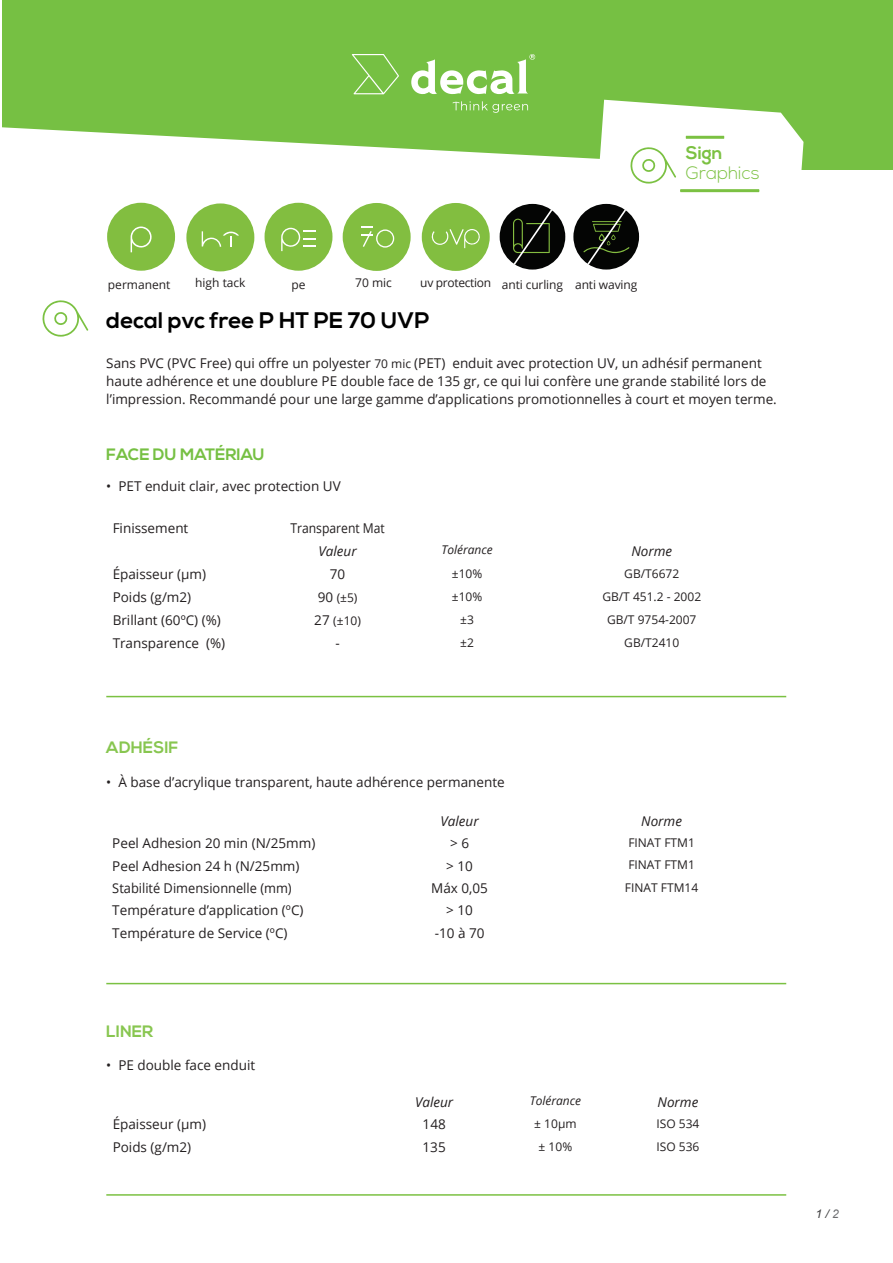
<style>
.page{position:relative;width:893px;height:1263px;background:#fff}
.page>*{position:absolute;margin:0;border:0;box-sizing:border-box;transform-origin:0 0}
.t1{font:700 22.5px "Nexa";color:#000}
.t2{font:300 18px "Nexa";color:#7cc142}
.t3{font:700 18px "Nexa";color:#7cc142}
.t4{font:700 16.5px "Nexa";color:#76c043}
.t5{font:700 16.5px "Nexa";color:#88c650}
.t6{font:13.5px/18px "Open Sans";color:#231f20}
.t7{font:italic 13.5px "Open Sans";color:#231f20}
.t8{font:13.5px "Open Sans";color:#231f20;scale:.95 1}
.t9{font:13.5px "Open Sans";color:#231f20;scale:.9 1}
.t10{font:12px "Open Sans";color:#231f20}
.t11{font:italic 12px "Open Sans";color:#231f20}
.t12{font:italic 12px "Arial";color:#3e3e3f}
.s1{font-size:12px}
.s2{font-size:13.5px}
.s3{color:#6c6d70}
</style>
<div class="page">
<div style="left:3px;top:0;width:889px;height:169px;background:#76c043"></div>
<svg style="left:592px;top:100px;width:211px;height:156px"></svg>
<svg style="left:2px;top:127px;width:775px;height:70px;fill:#fff"></svg>
<svg style="left:686px;top:136px;width:38px;height:3px"></svg>
<svg style="left:630px;top:147px;width:129px;height:45px"></svg>
<svg style="left:452px;top:101px;width:76px;height:12px"></svg>
<svg style="left:352px;top:54px;width:47px;height:40px"></svg>
<svg style="left:411px;top:54px;width:124px;height:40px"></svg>
<hr style="left:106px;top:696px;width:680px;height:1px;background:#7bc142">
<hr style="left:106px;top:983px;width:680px;height:1px;background:#7bc142">
<hr style="left:106px;top:1194px;width:680px;height:2px;background:#7bc142">
<svg style="left:42px;top:300px;width:46px;height:37px"></svg>
<div style="left:107px;top:203px;width:68px;height:68px;background:#82be40;border-radius:50%"></div>
<svg style="left:131px;top:226px;width:21px;height:26px"></svg>
<div style="left:422px;top:203px;width:68px;height:68px;background:#82be40;border-radius:50%"></div>
<svg style="left:431px;top:229px;width:49px;height:19px"></svg>
<div style="left:265px;top:203px;width:67px;height:68px;background:#82be40;border-radius:50%"></div>
<svg style="left:281px;top:228px;width:35px;height:23px"></svg>
<div style="left:500px;top:204px;width:65px;height:66px;background:#040504;border-radius:50%"></div>
<svg style="left:512px;top:207px;width:42px;height:59px"></svg>
<div style="left:573px;top:204px;width:66px;height:66px;background:#040504;border-radius:50%"></div>
<svg style="left:583px;top:207px;width:46px;height:59px"></svg>
<div style="left:186px;top:203px;width:68px;height:68px;background:#82be40;border-radius:50%"></div>
<svg style="left:202px;top:231px;width:37px;height:16px"></svg>
<div style="left:343px;top:203px;width:68px;height:68px;background:#82be40;border-radius:50%"></div>
<svg style="left:361px;top:226px;width:33px;height:22px"></svg>
<p class="t10" style="left:108px;top:276px;width:64px">permanent</p>
<p class="t10" style="left:195px;top:274px;width:52px">high tack</p>
<p class="t10" style="left:291px;top:276px;width:16px">pe</p>
<p class="t10" style="left:355px;top:274px;width:38px">70 mic</p>
<p class="t10" style="left:420px;top:276px;width:219px">uv protection anti curling anti waving</p>
<h2 class="t3" style="left:686px;top:143px;width:38px">Sign</h2>
<h2 class="t2" style="left:686px;top:162px;width:75px">Graphics</h2>
<h1 class="t1" style="left:106px;top:307px;width:325px">decal pvc free P HT PE 70 UVP</h1>
<p class="t6" style="left:106px;top:354px;width:672px">Sans PVC (PVC Free) qui offre un polyester <span class="s1">70 mic</span> (PET) enduit avec protection UV, un adhésif permanent haute adhérence et une doublure PE double face de 135 gr, ce qui lui confère une grande stabilité lors de l’impression. Recommandé pour une large gamme d’applications promotionnelles à court et moyen terme.</p>
<p class="t4" style="left:106px;top:445px;width:160px">FACE DU MATÉRIAU</p>
<p class="t6" style="left:106px;top:477px;width:236px">• PET enduit clair, avec protection UV</p>
<p class="t6" style="left:113px;top:519px;width:77px">Finissement</p>
<p class="t9" style="left:290px;top:518px;width:107px">Transparent Mat</p>
<p class="t7" style="left:318px;top:541px;width:40px">Valeur</p>
<p class="t11" style="left:441px;top:542px;width:53px">Tolérance</p>
<p class="t7" style="left:631px;top:541px;width:42px">Norme</p>
<p class="t6" style="left:113px;top:565px;width:95px">Épaisseur (µm)</p>
<p class="t6" style="left:330px;top:564px;width:17px">70</p>
<p class="t10" style="left:452px;top:565px;width:32px">±10%</p>
<p class="t10" style="left:624px;top:565px;width:57px">GB/T6672</p>
<p class="t6" style="left:113px;top:588px;width:80px">Poids (g/m2)</p>
<p class="t10" style="left:318px;top:589px;width:41px"><span class="s2">90</span> (±5)</p>
<p class="t10" style="left:452px;top:588px;width:32px">±10%</p>
<p class="t10" style="left:602px;top:588px;width:100px">GB/T 451.2 - 2002</p>
<p class="t6" style="left:113px;top:611px;width:110px">Brillant (60ºC) (%)</p>
<p class="t10" style="left:314px;top:612px;width:48px"><span class="s2">27</span> (±10)</p>
<p class="t10" style="left:460px;top:611px;width:15px">±3</p>
<p class="t10" style="left:607px;top:611px;width:91px">GB/T 9754-2007</p>
<p class="t6" style="left:113px;top:634px;width:114px">Transparence (%)</p>
<p class="t6" style="left:335px;top:634px;width:6px">-</p>
<p class="t10" style="left:460px;top:634px;width:15px">±2</p>
<p class="t10" style="left:624px;top:634px;width:57px">GB/T2410</p>
<p class="t5" style="left:106px;top:738px;width:74px">ADHÉSIF</p>
<p class="t6" style="left:106px;top:773px;width:400px">• À base d’acrylique transparent, haute adhérence permanente</p>
<p class="t7" style="left:440px;top:812px;width:40px">Valeur</p>
<p class="t7" style="left:641px;top:812px;width:42px">Norme</p>
<p class="t6" style="left:112px;top:834px;width:205px">Peel Adhesion 20 min (N/25mm)</p>
<p class="t6" style="left:450px;top:834px;width:20px">&gt; 6</p>
<p class="t10" style="left:628px;top:834px;width:68px">FINAT FTM1</p>
<p class="t6" style="left:112px;top:856px;width:189px">Peel Adhesion 24 h (N/25mm)</p>
<p class="t6" style="left:446px;top:856px;width:28px">&gt; 10</p>
<p class="t10" style="left:628px;top:857px;width:68px">FINAT FTM1</p>
<p class="t8" style="left:112px;top:879px;width:190px">Stabilité Dimensionnelle (mm)</p>
<p class="t6" style="left:431px;top:879px;width:58px">Máx 0,05</p>
<p class="t10" style="left:625px;top:879px;width:75px">FINAT FTM14</p>
<p class="t6" style="left:112px;top:901px;width:193px">Température d’application (ºC)</p>
<p class="t6" style="left:446px;top:901px;width:28px">&gt; 10</p>
<p class="t6" style="left:112px;top:923px;width:177px">Température de Service (ºC)</p>
<p class="t6" style="left:435px;top:923px;width:51px">-10 à 70</p>
<p class="t5" style="left:106px;top:1022px;width:49px">LINER</p>
<p class="t6" style="left:106px;top:1055px;width:150px">• PE double face enduit</p>
<p class="t7" style="left:415px;top:1092px;width:40px">Valeur</p>
<p class="t11" style="left:530px;top:1093px;width:53px">Tolérance</p>
<p class="t7" style="left:658px;top:1092px;width:42px">Norme</p>
<p class="t6" style="left:113px;top:1115px;width:95px">Épaisseur (µm)</p>
<p class="t6" style="left:423px;top:1115px;width:25px">148</p>
<p class="t10" style="left:534px;top:1115px;width:44px">± 10µm</p>
<p class="t10" style="left:656px;top:1115px;width:44px">ISO 534</p>
<p class="t6" style="left:113px;top:1138px;width:80px">Poids (g/m2)</p>
<p class="t6" style="left:423px;top:1138px;width:25px">135</p>
<p class="t10" style="left:539px;top:1138px;width:35px">± 10%</p>
<p class="t10" style="left:656px;top:1138px;width:44px">ISO 536</p>
<p class="t12" style="left:816px;top:1206px;width:25px">1 / <span class="s3">2</span></p>
</div>
